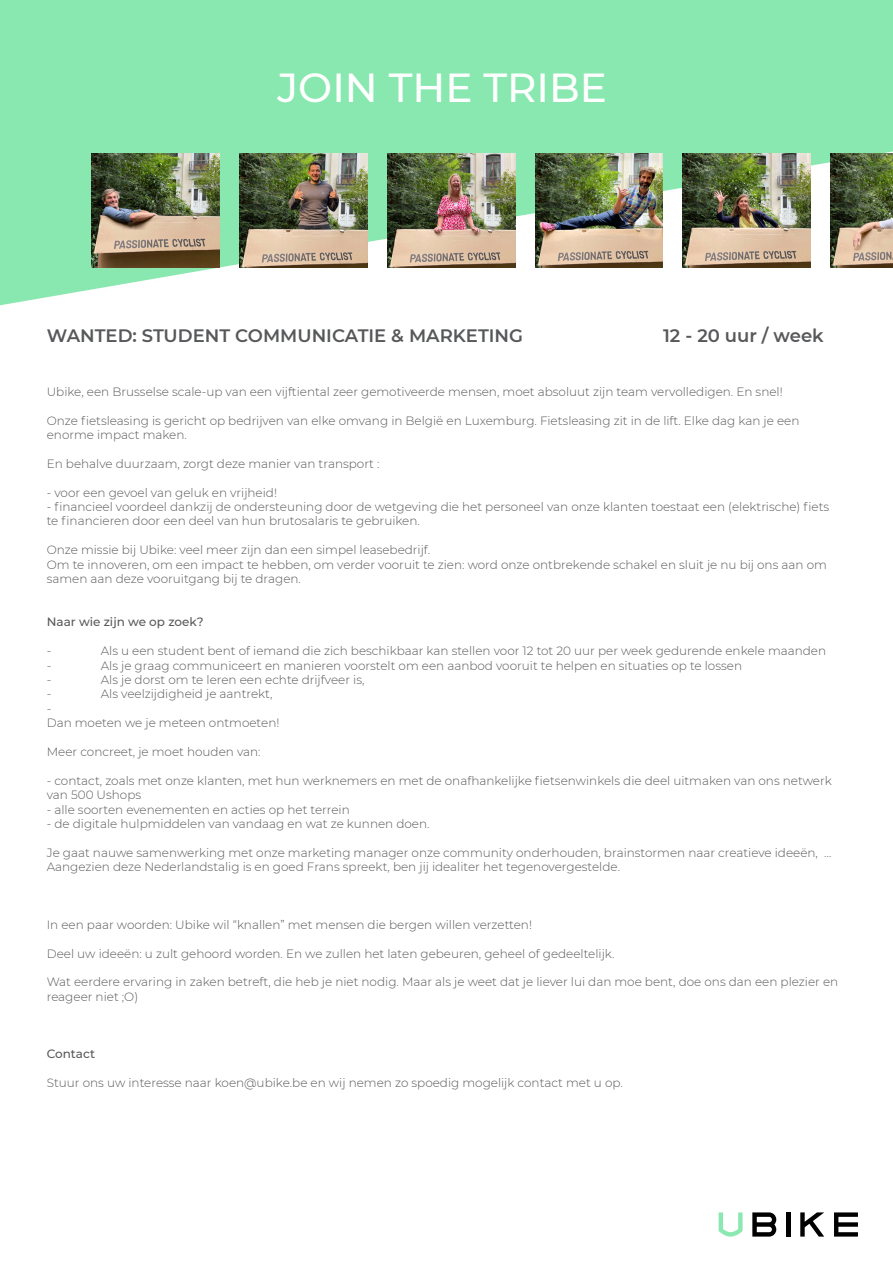
<style>
.page{position:relative;width:893px;height:1263px;background:#fff}
.page>*{position:absolute;margin:0;border:0;box-sizing:border-box;transform-origin:0 0}
.t1{font:500 40.5px "Montserrat";color:#fff}
.t2{font:600 18px "Montserrat";color:#57585a}
.t3{font:300 12px/14.4px "Montserrat";color:#57585a}
.t4{font:500 12px "Montserrat";color:#57585a}
</style>
<div class="page">
<svg style="left:752px;top:1212px;width:24px;height:24px"></svg>
<svg style="left:834px;top:1212px;width:24px;height:24px"></svg>
<svg style="left:719px;top:1212px;width:24px;height:24px"></svg>
<hr style="left:786px;top:1212px;width:4px;height:24px;background:#000">
<svg style="left:800px;top:1212px;width:24px;height:24px"></svg>
<svg style="left:0;top:0;width:893px;height:305px;fill:#89e8b0"></svg>
<img style="left:92px;top:153px;width:128px;height:115px">
<img style="left:240px;top:153px;width:127px;height:115px">
<img style="left:387px;top:153px;width:128px;height:115px">
<img style="left:535px;top:153px;width:128px;height:115px">
<img style="left:683px;top:153px;width:128px;height:115px">
<img style="left:831px;top:153px;width:62px;height:115px">
<p class="t1" style="left:278px;top:59px;width:331px">JOIN THE TRIBE</p>
<p class="t2" style="left:47px;top:322px;width:478px">WANTED: STUDENT COMMUNICATIE &amp; MARKETING</p>
<p class="t2" style="left:663px;top:322px;width:162px">12 - 20 uur / week</p>
<p class="t3" style="left:47px;top:384px;width:737px">Ubike, een Brusselse scale-up van een vijftiental zeer gemotiveerde mensen, moet absoluut zijn team vervolledigen. En snel!</p>
<p class="t3" style="left:47px;top:413px;width:754px">Onze fietsleasing is gericht op bedrijven van elke omvang in België en Luxemburg. Fietsleasing zit in de lift. Elke dag kan je een enorme impact maken.</p>
<p class="t3" style="left:47px;top:456px;width:334px">En behalve duurzaam, zorgt deze manier van transport :</p>
<p class="t3" style="left:47px;top:485px;width:232px">- voor een gevoel van geluk en vrijheid!</p>
<p class="t3" style="left:47px;top:499px;width:784px">- financieel voordeel dankzij de ondersteuning door de wetgeving die het personeel van onze klanten toestaat een (elektrische) fiets te financieren door een deel van hun brutosalaris te gebruiken.</p>
<p class="t3" style="left:47px;top:542px;width:385px">Onze missie bij Ubike: veel meer zijn dan een simpel leasebedrijf.</p>
<p class="t3" style="left:47px;top:557px;width:782px">Om te innoveren, om een impact te hebben, om verder vooruit te zien: word onze ontbrekende schakel en sluit je nu bij ons aan om samen aan deze vooruitgang bij te dragen.</p>
<p class="t4" style="left:47px;top:614px;width:159px">Naar wie zijn we op zoek?</p>
<p class="t3" style="left:47px;top:643px;width:6px">-</p>
<p class="t3" style="left:101px;top:643px;width:727px">Als u een student bent of iemand die zich beschikbaar kan stellen voor 12 tot 20 uur per week gedurende enkele maanden</p>
<p class="t3" style="left:47px;top:658px;width:6px">-</p>
<p class="t3" style="left:101px;top:658px;width:643px">Als je graag communiceert en manieren voorstelt om een aanbod vooruit te helpen en situaties op te lossen</p>
<p class="t3" style="left:47px;top:672px;width:6px">-</p>
<p class="t3" style="left:101px;top:672px;width:265px">Als je dorst om te leren een echte drijfveer is,</p>
<p class="t3" style="left:47px;top:686px;width:6px">-</p>
<p class="t3" style="left:101px;top:686px;width:173px">Als veelzijdigheid je aantrekt,</p>
<p class="t3" style="left:47px;top:701px;width:6px">-</p>
<p class="t3" style="left:47px;top:715px;width:234px">Dan moeten we je meteen ontmoeten!</p>
<p class="t3" style="left:47px;top:744px;width:215px">Meer concreet, je moet houden van:</p>
<p class="t3" style="left:47px;top:773px;width:786px">- contact, zoals met onze klanten, met hun werknemers en met de onafhankelijke fietsenwinkels die deel uitmaken van ons netwerk van 500 Ushops</p>
<p class="t3" style="left:47px;top:802px;width:305px">- alle soorten evenementen en acties op het terrein</p>
<p class="t3" style="left:47px;top:816px;width:384px">- de digitale hulpmiddelen van vandaag en wat ze kunnen doen.</p>
<p class="t3" style="left:47px;top:845px;width:786px">Je gaat nauwe samenwerking met onze marketing manager onze community onderhouden, brainstormen naar creatieve ideeën, …<br>Aangezien deze Nederlandstalig is en goed Frans spreekt, ben jij idealiter het tegenovergestelde.</p>
<p class="t3" style="left:47px;top:917px;width:487px">In een paar woorden: Ubike wil “knallen” met mensen die bergen willen verzetten!</p>
<p class="t3" style="left:47px;top:946px;width:569px">Deel uw ideeën: u zult gehoord worden. En we zullen het laten gebeuren, geheel of gedeeltelijk.</p>
<p class="t3" style="left:47px;top:974px;width:793px">Wat eerdere ervaring in zaken betreft, die heb je niet nodig. Maar als je weet dat je liever lui dan moe bent, doe ons dan een plezier en reageer niet ;O)</p>
<p class="t4" style="left:47px;top:1046px;width:50px">Contact</p>
<p class="t3" style="left:47px;top:1075px;width:577px">Stuur ons uw interesse naar koen@ubike.be en wij nemen zo spoedig mogelijk contact met u op.</p>
</div>
